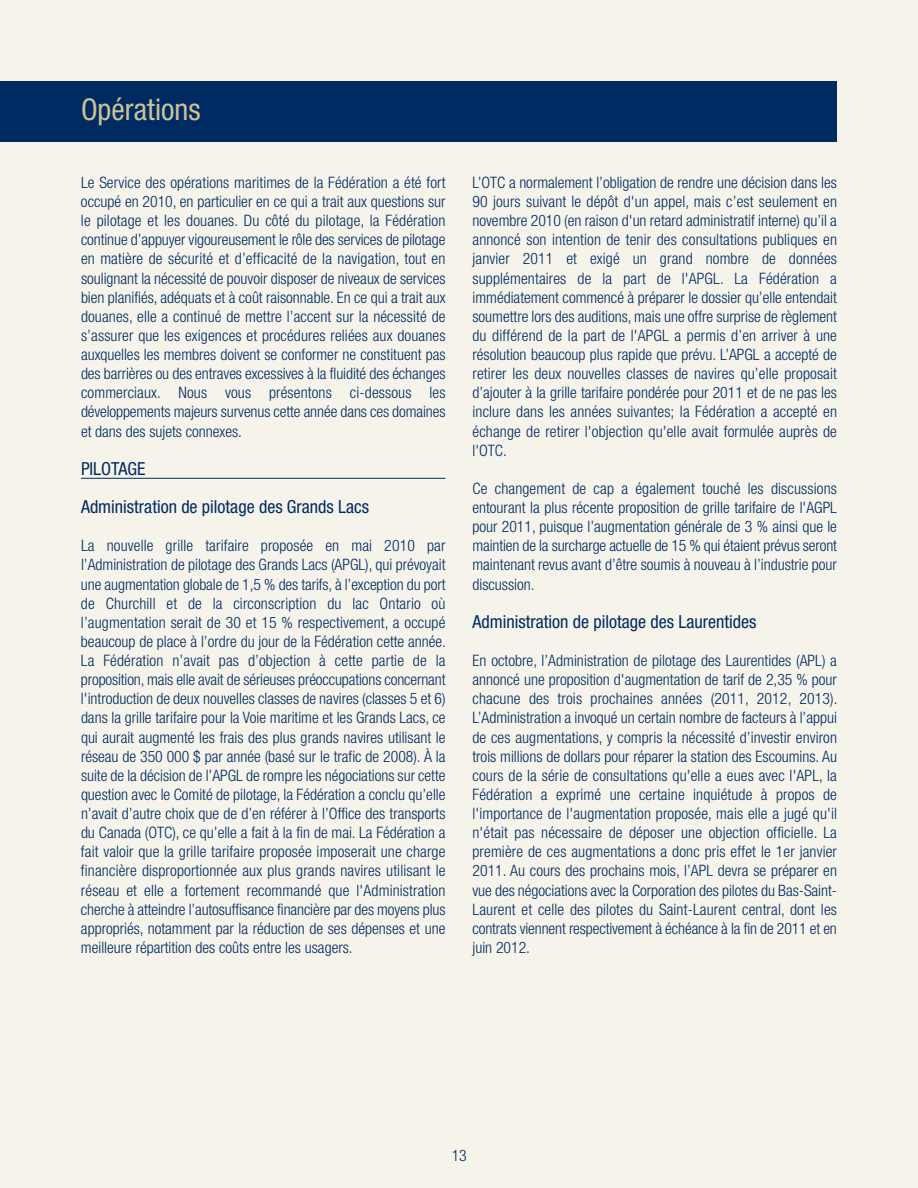
<style>
.page{position:relative;width:918px;height:1188px;background:#f5f3ea}
.page>*{position:absolute;margin:0;border:0;box-sizing:border-box;transform-origin:0 0}
.t1{font:condensed 30px "Helvetica Neue";color:#cdc197}
.t2{font:condensed 18px/38.2px "Helvetica Neue";color:#002b62}
.t3{font:300 condensed 15.75px/19.2px "Helvetica Neue";color:#002b62;text-align:justify}
</style>
<div class="page">
<div style="left:0;top:81px;width:837px;height:61px;background:#002b62"></div>
<hr style="left:81px;top:478px;width:365px;height:1px;background:#002b62">
<h1 class="t1" style="left:81px;top:98px;width:121px">Opérations</h1>
<p class="t3" style="left:81px;top:174px;width:366px">Le Service des opérations maritimes de la Fédération a été fort occupé en 2010, en particulier en ce qui a trait aux questions sur le pilotage et les douanes. Du côté du pilotage, la Fédération continue d’appuyer vigoureusement le rôle des services de pilotage en matière de sécurité et d’efficacité de la navigation, tout en soulignant la nécessité de pouvoir disposer de niveaux de services bien planifiés, adéquats et à coût raisonnable. En ce qui a trait aux douanes, elle a continué de mettre l’accent sur la nécessité de s’assurer que les exigences et procédures reliées aux douanes auxquelles les membres doivent se conformer ne constituent pas des barrières ou des entraves excessives à la fluidité des échanges commerciaux. Nous vous présentons ci-dessous les développements majeurs survenus cette année dans ces domaines et dans des sujets connexes.</p>
<p class="t2" style="left:81px;top:451px;width:290px">PILOTAGE<br>Administration de pilotage des Grands Lacs</p>
<p class="t3" style="left:81px;top:537px;width:367px">La nouvelle grille tarifaire proposée en mai 2010 par l’Administration de pilotage des Grands Lacs (APGL), qui prévoyait une augmentation globale de 1,5 % des tarifs, à l’exception du port de Churchill et de la circonscription du lac Ontario où l’augmentation serait de 30 et 15 % respectivement, a occupé beaucoup de place à l’ordre du jour de la Fédération cette année.<br>La Fédération n’avait pas d’objection à cette partie de la proposition, mais elle avait de sérieuses préoccupations concernant l'introduction de deux nouvelles classes de navires (classes 5 et 6) dans la grille tarifaire pour la Voie maritime et les Grands Lacs, ce qui aurait augmenté les frais des plus grands navires utilisant le réseau de 350 000 $ par année (basé sur le trafic de 2008). À la suite de la décision de l’APGL de rompre les négociations sur cette question avec le Comité de pilotage, la Fédération a conclu qu’elle n’avait d’autre choix que de d’en référer à l’Office des transports du Canada (OTC), ce qu’elle a fait à la fin de mai. La Fédération a fait valoir que la grille tarifaire proposée imposerait une charge financière disproportionnée aux plus grands navires utilisant le réseau et elle a fortement recommandé que l'Administration cherche à atteindre l’autosuffisance financière par des moyens plus appropriés, notamment par la réduction de ses dépenses et une meilleure répartition des coûts entre les usagers.</p>
<p class="t3" style="left:472px;top:174px;width:366px">L’OTC a normalement l’obligation de rendre une décision dans les 90 jours suivant le dépôt d'un appel, mais c’est seulement en novembre 2010 (en raison d'un retard administratif interne) qu’il a annoncé son intention de tenir des consultations publiques en janvier 2011 et exigé un grand nombre de données supplémentaires de la part de l'APGL. La Fédération a immédiatement commencé à préparer le dossier qu’elle entendait soumettre lors des auditions, mais une offre surprise de règlement du différend de la part de l'APGL a permis d’en arriver à une résolution beaucoup plus rapide que prévu. L’APGL a accepté de retirer les deux nouvelles classes de navires qu’elle proposait d’ajouter à la grille tarifaire pondérée pour 2011 et de ne pas les inclure dans les années suivantes; la Fédération a accepté en échange de retirer l'objection qu'elle avait formulée auprès de l'OTC.</p>
<p class="t3" style="left:472px;top:480px;width:366px">Ce changement de cap a également touché les discussions entourant la plus récente proposition de grille tarifaire de l'AGPL pour 2011, puisque l’augmentation générale de 3 % ainsi que le maintien de la surcharge actuelle de 15 % qui étaient prévus seront maintenant revus avant d’être soumis à nouveau à l’industrie pour discussion.</p>
<p class="t2" style="left:472px;top:604px;width:285px">Administration de pilotage des Laurentides</p>
<p class="t3" style="left:472px;top:652px;width:367px">En octobre, l’Administration de pilotage des Laurentides (APL) a annoncé une proposition d'augmentation de tarif de 2,35 % pour chacune des trois prochaines années (2011, 2012, 2013).<br>L’Administration a invoqué un certain nombre de facteurs à l’appui de ces augmentations, y compris la nécessité d’investir environ trois millions de dollars pour réparer la station des Escoumins. Au cours de la série de consultations qu'elle a eues avec l'APL, la Fédération a exprimé une certaine inquiétude à propos de l'importance de l'augmentation proposée, mais elle a jugé qu'il n'était pas nécessaire de déposer une objection officielle. La première de ces augmentations a donc pris effet le 1er janvier 2011. Au cours des prochains mois, l’APL devra se préparer en vue des négociations avec la Corporation des pilotes du Bas-Saint-Laurent et celle des pilotes du Saint-Laurent central, dont les contrats viennent respectivement à échéance à la fin de 2011 et en juin 2012.</p>
<p class="t3" style="left:452px;top:1147px;width:17px">13</p>
</div>
